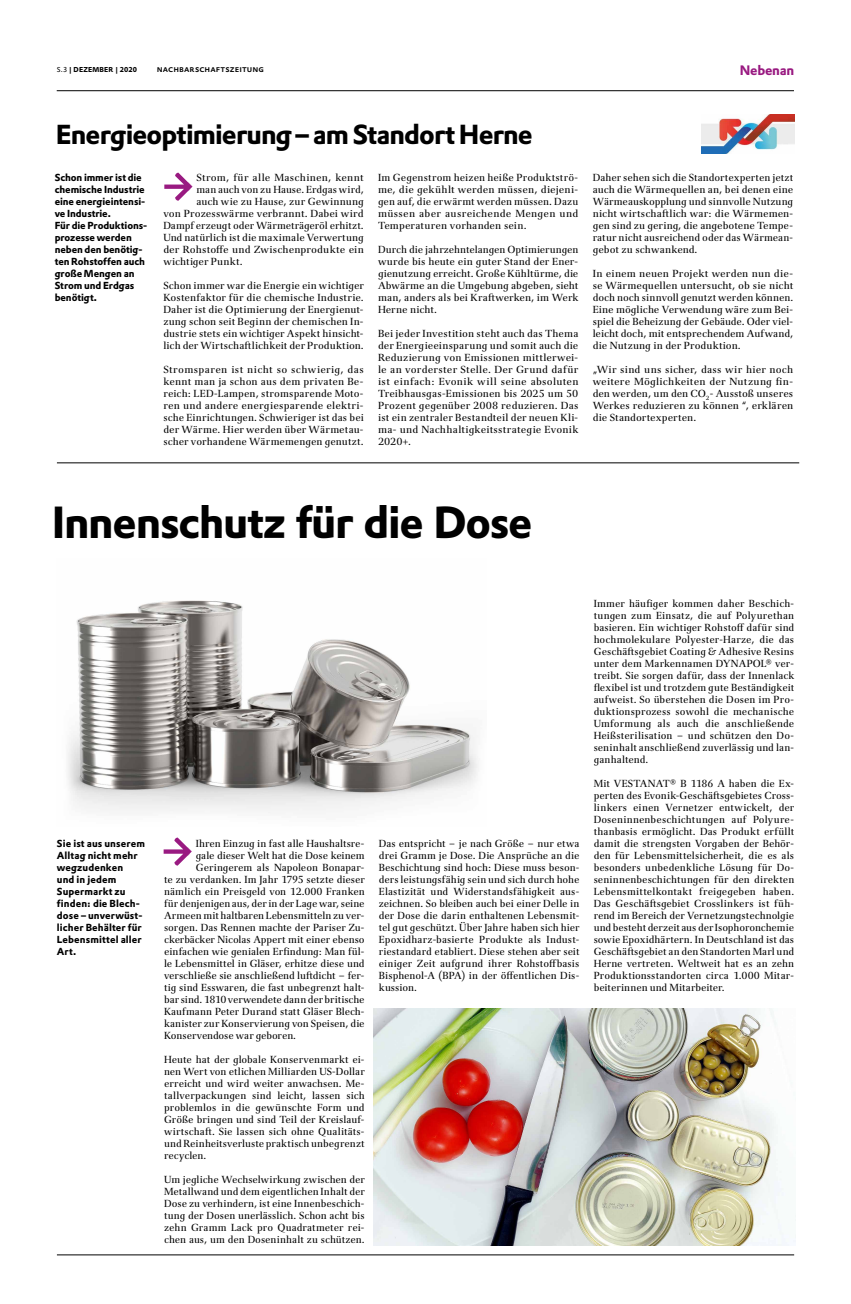
<style>
.page{position:relative;width:851px;height:1304px;background:#fff}
.page>*{position:absolute;margin:0;border:0;box-sizing:border-box;transform-origin:0 0}
.t1{font:700 44px "Evonik Prokyon";letter-spacing:-.03em;color:#000}
.t2{font:700 27px "Evonik Prokyon";letter-spacing:-.035em;color:#000}
.t3{font:700 13.4px "Evonik Prokyon";letter-spacing:-.02em;color:#991a81}
.t4{font:10px/12px "Evonik Antares";color:#000;text-align:justify}
.t5{font:700 10px/12px "Evonik Prokyon";letter-spacing:-.005em;color:#000}
.t6{font:10px "Evonik Antares";letter-spacing:.03em;color:#000}
.t7{font:500 9px "Evonik Prokyon";letter-spacing:.015em;color:#000}
.t8{font:700 7px "Evonik Prokyon";letter-spacing:.03em;color:#000}
.s1{font-weight:400}
</style>
<div class="page">
<hr style="left:57px;top:91px;width:736px;height:1px;background:#000">
<svg style="left:164px;top:173px;width:28px;height:28px"></svg>
<svg style="left:164px;top:838px;width:28px;height:28px"></svg>
<hr style="left:57px;top:463px;width:742px;height:1px;background:#000">
<hr style="left:57px;top:1255px;width:737px;height:1px;background:#000">
<img style="left:701px;top:115px;width:93px;height:39px">
<img style="left:373px;top:1009px;width:422px;height:236px">
<img style="left:68px;top:600px;width:410px;height:213px">
<p class="t8" style="left:57px;top:64px;width:82px"><span class="s1">S.3</span> | DEZEMBER | 2020</p>
<p class="t7" style="left:157px;top:62px;width:109px">Nachbarschaftszeitung</p>
<h3 class="t3" style="left:739px;top:60px;width:56px">Nebenan</h3>
<h2 class="t2" style="left:56px;top:113px;width:478px">Energieoptimierung – am Standort Herne</h2>
<p class="t6" style="left:196px;top:169px;width:169px">Strom, für alle Maschinen, kennt</p>
<p class="t4" style="left:196px;top:182px;width:169px">man auch von zu Hause. Erdgas wird,</p>
<p class="t4" style="left:196px;top:194px;width:169px">auch wie zu Hause, zur Gewinnung</p>
<p class="t4" style="left:163px;top:206px;width:202px">von Prozesswärme verbrannt. Dabei wird</p>
<p class="t4" style="left:163px;top:218px;width:202px">Dampf erzeugt oder Wärmeträgeröl erhitzt.</p>
<p class="t4" style="left:163px;top:230px;width:202px">Und natürlich ist die maximale Verwertung</p>
<p class="t4" style="left:163px;top:242px;width:202px">der Rohstoffe und Zwischenprodukte ein</p>
<p class="t4" style="left:163px;top:254px;width:81px">wichtiger Punkt.</p>
<p class="t4" style="left:163px;top:278px;width:202px">Schon immer war die Energie ein wichtiger Kostenfaktor für die chemische Industrie.<br>Daher ist die Optimierung der Energienut&shy;zung schon seit Beginn der chemischen In&shy;dustrie stets ein wichtiger Aspekt hinsicht&shy;lich der Wirtschaftlichkeit der Produktion.</p>
<p class="t4" style="left:163px;top:362px;width:202px">Stromsparen ist nicht so schwierig, das kennt man ja schon aus dem privaten Be&shy;reich: LED-Lampen, stromsparende Moto&shy;ren und andere energiesparende elektri&shy;sche Einrichtungen. Schwieriger ist das bei der Wärme. Hier werden über Wärmetau&shy;scher vorhandene Wärmemengen genutzt.</p>
<p class="t4" style="left:378px;top:170px;width:202px">Im Gegenstrom heizen heiße Produktströ&shy;me, die gekühlt werden müssen, diejeni&shy;gen auf, die erwärmt werden müssen. Dazu müssen aber ausreichende Mengen und Temperaturen vorhanden sein.</p>
<p class="t4" style="left:378px;top:242px;width:202px">Durch die jahrzehntelangen Optimierungen wurde bis heute ein guter Stand der Ener&shy;gienutzung erreicht. Große Kühltürme, die Abwärme an die Umgebung abgeben, sieht man, anders als bei Kraftwerken, im Werk Herne nicht.</p>
<p class="t4" style="left:378px;top:326px;width:202px">Bei jeder Investition steht auch das Thema der Energieeinsparung und somit auch die Reduzierung von Emissionen mittlerwei&shy;le an vorderster Stelle. Der Grund dafür ist einfach: Evonik will seine absoluten Treibhausgas-Emissionen bis 2025 um 50<br>Prozent gegenüber 2008 reduzieren. Das ist ein zentraler Bestandteil der neuen Kli&shy;ma- und Nachhaltigkeitsstrategie Evonik 2020+.</p>
<p class="t5" style="left:55px;top:170px;width:94px">Schon immer ist die chemische Industrie eine energieintensi&shy;ve Industrie.<br>Für die Produktions&shy;prozesse werden neben den benötig&shy;ten Rohstoffen auch große Mengen an<br>Strom und Erdgas benötigt.</p>
<p class="t4" style="left:592px;top:170px;width:202px">Daher sehen sich die Standortexperten jetzt auch die Wärmequellen an, bei denen eine Wärmeauskopplung und sinnvolle Nutzung nicht wirtschaftlich war: die Wärmemen&shy;gen sind zu gering, die angebotene Tempe&shy;ratur nicht ausreichend oder das Wärmean&shy;gebot zu schwankend.</p>
<p class="t4" style="left:592px;top:266px;width:202px">In einem neuen Projekt werden nun die&shy;se Wärmequellen untersucht, ob sie nicht doch noch sinnvoll genutzt werden können.<br>Eine mögliche Verwendung wäre zum Bei&shy;spiel die Beheizung der Gebäude. Oder viel&shy;leicht doch, mit entsprechendem Aufwand, die Nutzung in der Produktion.</p>
<p class="t4" style="left:592px;top:362px;width:202px">„Wir sind uns sicher, dass wir hier noch weitere Möglichkeiten der Nutzung fin&shy;den werden, um den CO<sub>2</sub>- Ausstoß unseres Werkes reduzieren zu können “, erklären die Standortexperten.</p>
<h1 class="t1" style="left:52px;top:486px;width:482px">Innenschutz für die Dose</h1>
<p class="t5" style="left:57px;top:836px;width:90px">Sie ist aus unserem<br>Alltag nicht mehr wegzudenken<br>und in jedem<br>Supermarkt zu finden: die Blech&shy;dose – unverwüst&shy;licher Behälter für<br>Lebensmittel aller<br>Art.</p>
<p class="t4" style="left:196px;top:836px;width:170px">Ihren Einzug in fast alle Haushaltsre-</p>
<p class="t4" style="left:196px;top:848px;width:170px">gale dieser Welt hat die Dose keinem</p>
<p class="t4" style="left:196px;top:860px;width:170px">Geringerem als Napoleon Bonapar-</p>
<p class="t4" style="left:164px;top:872px;width:202px">te zu verdanken. Im Jahr 1795 setzte dieser</p>
<p class="t4" style="left:164px;top:884px;width:202px">nämlich ein Preisgeld von 12.000 Franken</p>
<p class="t4" style="left:164px;top:896px;width:202px">für denjenigen aus, der in der Lage war, seine</p>
<p class="t4" style="left:164px;top:908px;width:202px">Armeen mit haltbaren Lebensmitteln zu ver-</p>
<p class="t4" style="left:164px;top:920px;width:202px">sorgen. Das Rennen machte der Pariser Zu-</p>
<p class="t4" style="left:164px;top:932px;width:202px">ckerbäcker Nicolas Appert mit einer ebenso</p>
<p class="t4" style="left:164px;top:944px;width:202px">einfachen wie genialen Erfindung: Man fül-</p>
<p class="t4" style="left:164px;top:956px;width:202px">le Lebensmittel in Gläser, erhitze diese und</p>
<p class="t4" style="left:164px;top:968px;width:202px">verschließe sie anschließend luftdicht – fer-</p>
<p class="t4" style="left:164px;top:980px;width:202px">tig sind Esswaren, die fast unbegrenzt halt-</p>
<p class="t4" style="left:164px;top:992px;width:202px">bar sind. 1810 verwendete dann der britische</p>
<p class="t4" style="left:164px;top:1004px;width:202px">Kaufmann Peter Durand statt Gläser Blech-</p>
<p class="t4" style="left:164px;top:1016px;width:202px">kanister zur Konservierung von Speisen, die</p>
<p class="t4" style="left:164px;top:1028px;width:133px">Konservendose war geboren.</p>
<p class="t4" style="left:164px;top:1052px;width:202px">Heute hat der globale Konservenmarkt ei&shy;nen Wert von etlichen Milliarden US-Dollar erreicht und wird weiter anwachsen. Me&shy;tallverpackungen sind leicht, lassen sich problemlos in die gewünschte Form und Größe bringen und sind Teil der Kreislauf&shy;wirtschaft. Sie lassen sich ohne Qualitäts&shy;und Reinheitsverluste praktisch unbegrenzt recyclen.</p>
<p class="t4" style="left:164px;top:1172px;width:202px">Um jegliche Wechselwirkung zwischen der Metallwand und dem eigentlichen Inhalt der Dose zu verhindern, ist eine Innenbeschich&shy;tung der Dosen unerlässlich. Schon acht bis zehn Gramm Lack pro Quadratmeter rei&shy;chen aus, um den Doseninhalt zu schützen.</p>
<p class="t4" style="left:379px;top:836px;width:202px">Das entspricht – je nach Größe – nur etwa drei Gramm je Dose. Die Ansprüche an die Beschichtung sind hoch: Diese muss beson&shy;ders leistungsfähig sein und sich durch hohe Elastizität und Widerstandsfähigkeit aus&shy;zeichnen. So bleiben auch bei einer Delle in der Dose die darin enthaltenen Lebensmit&shy;tel gut geschützt. Über Jahre haben sich hier Epoxidharz-basierte Produkte als Indust&shy;riestandard etabliert. Diese stehen aber seit einiger Zeit aufgrund ihrer Rohstoffbasis Bisphenol-A (BPA) in der öffentlichen Dis&shy;kussion.</p>
<p class="t4" style="left:593px;top:596px;width:202px">Immer häufiger kommen daher Beschich&shy;tungen zum Einsatz, die auf Polyurethan basieren. Ein wichtiger Rohstoff dafür sind hochmolekulare Polyester-Harze, die das Geschäftsgebiet Coating &amp; Adhesive Resins unter dem Markennamen DYNAPOL® ver&shy;treibt. Sie sorgen dafür, dass der Innenlack flexibel ist und trotzdem gute Beständigkeit aufweist. So überstehen die Dosen im Pro&shy;duktionsprozess sowohl die mechanische Umformung als auch die anschließende Heißsterilisation – und schützen den Do&shy;seninhalt anschließend zuverlässig und lan&shy;ganhaltend.</p>
<p class="t4" style="left:593px;top:776px;width:202px">Mit VESTANAT® B 1186 A haben die Ex&shy;perten des Evonik-Geschäftsgebietes Cross&shy;linkers einen Vernetzer entwickelt, der Doseninnenbeschichtungen auf Polyure&shy;thanbasis ermöglicht. Das Produkt erfüllt damit die strengsten Vorgaben der Behör&shy;den für Lebensmittelsicherheit, die es als besonders unbedenkliche Lösung für Do&shy;seninnenbeschichtungen für den direkten Lebensmittelkontakt freigegeben haben.<br>Das Geschäftsgebiet Crosslinkers ist füh&shy;rend im Bereich der Vernetzungstechnolgie und besteht derzeit aus der Isophoronchemie sowie Epoxidhärtern. In Deutschland ist das Geschäftsgebiet an den Standorten Marl und Herne vertreten. Weltweit hat es an zehn Produktionsstandorten circa 1.000 Mitar&shy;beiterinnen und Mitarbeiter.</p>
</div>
